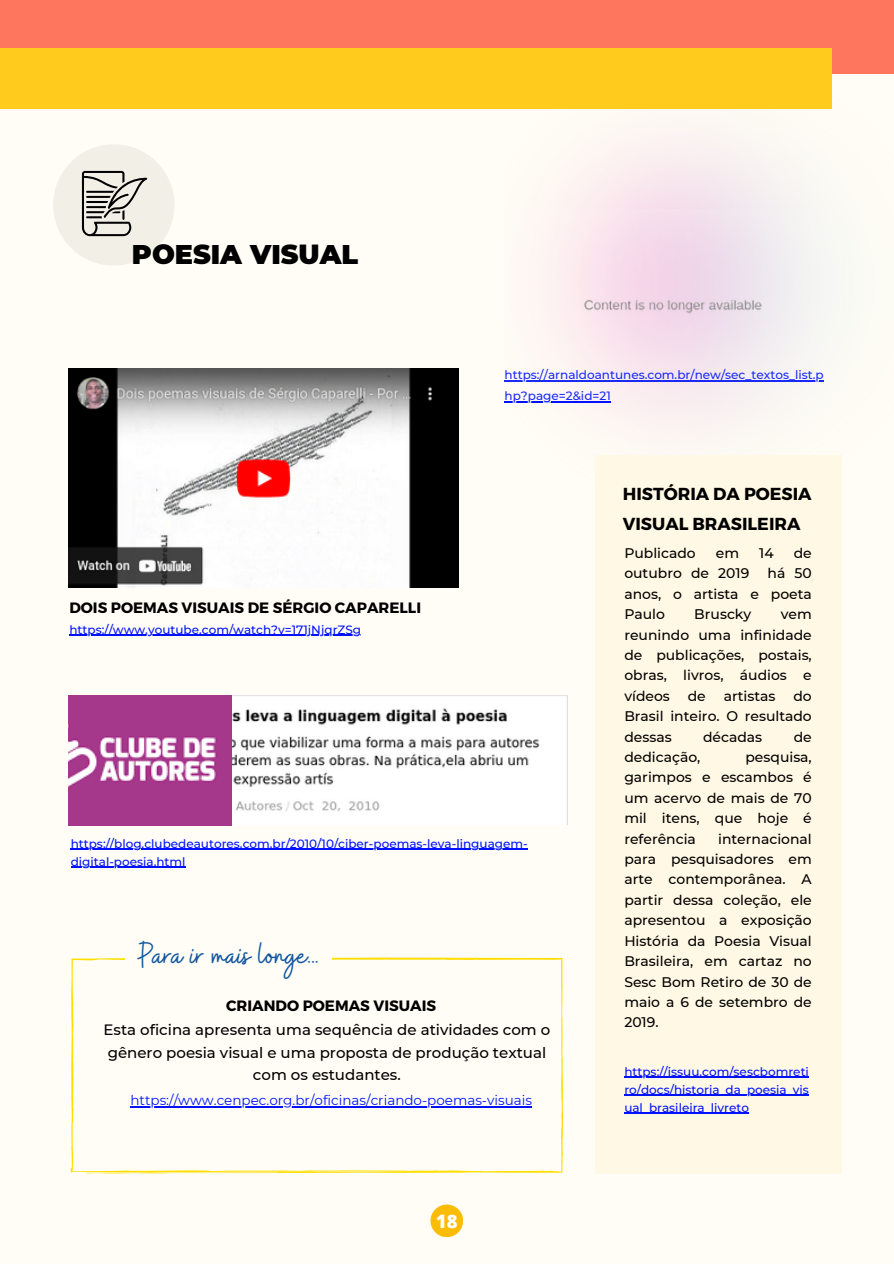
<style>
.page{position:relative;width:894px;height:1264px;background:#fff}
.page>*{position:absolute;margin:0;border:0;box-sizing:border-box;transform-origin:0 0}
.t1{font:36px "Buffalo";color:#1358a0}
.t2{font:900 27px "Montserrat";color:#000}
.t3{font:800 18.45px "Open Sans";color:#fff}
.t4{font:700 17.4px/29.8px "Montserrat";color:#000}
.t5{font:500 15px/22.5px "Montserrat";color:#000;text-align:center}
.t6{font:700 15px "Montserrat";color:#000}
.t7{font:500 13.95px/20.4px "Montserrat";color:#000;text-align:justify}
.t8{font:13.5px "Montserrat";color:#0012fd}
.t9{font:500 12px/18px "Montserrat";color:#0012fd}
</style>
<div class="page">
<div style="left:0;top:0;width:893px;height:1263px;background:#fffdf5"></div>
<div style="left:0;top:0;width:893px;height:74px;background:#ff765e"></div>
<img style="left:504px;top:48px;width:338px;height:469px">
<div style="left:0;top:48px;width:831px;height:61px;background:#ffcc1d"></div>
<div style="left:53px;top:144px;width:121px;height:121px;background:#f2efe7;border-radius:50%"></div>
<div style="left:595px;top:455px;width:246px;height:718px;background:#fff8e4"></div>
<svg style="left:71px;top:957px;width:492px;height:216px"></svg>
<div style="left:125px;top:929px;width:206px;height:57px;background:#fffdf5"></div>
<img style="left:231px;top:695px;width:336px;height:130px">
<img style="left:68px;top:695px;width:163px;height:131px">
<img style="left:68px;top:368px;width:390px;height:220px">
<hr style="left:504px;top:401px;width:106px;height:1px;background:#0012fd">
<img style="left:504px;top:209px;width:337px;height:190px">
<svg style="left:82px;top:171px;width:65px;height:65px"></svg>
<hr style="left:71px;top:849px;width:456px;height:1px;background:#0012fd">
<hr style="left:71px;top:867px;width:114px;height:1px;background:#0012fd">
<hr style="left:624px;top:1076px;width:184px;height:1px;background:#0012fd">
<hr style="left:624px;top:1094px;width:184px;height:1px;background:#0012fd">
<hr style="left:624px;top:1112px;width:125px;height:1px;background:#0012fd">
<hr style="left:69px;top:634px;width:292px;height:1px;background:#0012fd">
<div style="left:430px;top:1204px;width:33px;height:33px;background:#fbbc05;border-radius:50%"></div>
<hr style="left:130px;top:1106px;width:402px;height:1px;background:#0012fd">
<p class="t2" style="left:132px;top:238px;width:228px">POESIA VISUAL</p>
<p class="t6" style="left:69px;top:597px;width:353px">DOIS POEMAS VISUAIS DE SÉRGIO CAPARELLI</p>
<p class="t9" style="left:69px;top:620px;width:293px">https://www.youtube.com/watch?v=171jNjqrZSg</p>
<p class="t9" style="left:504px;top:364px;width:320px;line-height:21px">https://arnaldoantunes.com.br/new/sec_textos_list.p hp?page=2&amp;id=21</p>
<p class="t4" style="left:622px;top:478px;width:190px">HISTÓRIA DA POESIA<br>VISUAL BRASILEIRA</p>
<p class="t7" style="left:624px;top:542px;width:73px">Publicado</p>
<p class="t7" style="left:715px;top:542px;width:25px">em</p>
<p class="t7" style="left:759px;top:542px;width:16px">14</p>
<p class="t7" style="left:793px;top:542px;width:20px">de</p>
<p class="t7" style="left:624px;top:563px;width:126px">outubro de 2019</p>
<p class="t7" style="left:624px;top:563px;width:189px;text-indent:143px">há 50 anos, o artista e poeta Paulo</p>
<p class="t7" style="left:694px;top:604px;width:58px">Bruscky</p>
<p class="t7" style="left:624px;top:604px;width:189px;text-indent:156px">vem reunindo uma infinidade de publicações, postais, obras, livros, áudios e vídeos</p>
<p class="t7" style="left:687px;top:685px;width:20px">de</p>
<p class="t7" style="left:723px;top:685px;width:53px">artistas</p>
<p class="t7" style="left:624px;top:685px;width:189px;text-indent:169px">do Brasil inteiro. O resultado dessas</p>
<p class="t7" style="left:703px;top:726px;width:61px">décadas</p>
<p class="t7" style="left:793px;top:726px;width:20px">de</p>
<p class="t9" style="left:71px;top:834px;width:458px">https://blog.clubedeautores.com.br/2010/10/ciber-poemas-leva-linguagem&shy;digital-poesia.html</p>
<h1 class="t1" style="left:138px;top:931px;width:182px">Para ir mais longe .</h1>
<p class="t6" style="left:226px;top:995px;width:211px">CRIANDO POEMAS VISUAIS</p>
<p class="t5" style="left:103px;top:1018px;width:448px">Esta oficina apresenta uma sequência de atividades com o gênero poesia visual e uma proposta de produção textual com os estudantes.</p>
<p class="t8" style="left:130px;top:1092px;width:403px">https://www.cenpec.org.br/oficinas/criando-poemas-visuais</p>
<h3 class="t3" style="left:436px;top:1208px;width:23px">18</h3>
<p class="t7" style="left:624px;top:746px;width:77px">dedicação,</p>
<p class="t7" style="left:624px;top:746px;width:189px;text-indent:121px">pesquisa, garimpos e escambos é um acervo de mais de 70 mil itens, que hoje é referência</p>
<p class="t7" style="left:624px;top:828px;width:189px;text-indent:94px">internacional para pesquisadores em arte contemporânea. A partir dessa coleção, ele apresentou a exposição História da Poesia Visual Brasileira, em cartaz no Sesc Bom Retiro de 30 de maio a 6 de setembro de 2019.</p>
<p class="t9" style="left:624px;top:1062px;width:186px;text-align:justify">https://issuu.com/sescbomreti ro/docs/historia_da_poesia_vis ual_brasileira_livreto</p>
</div>
